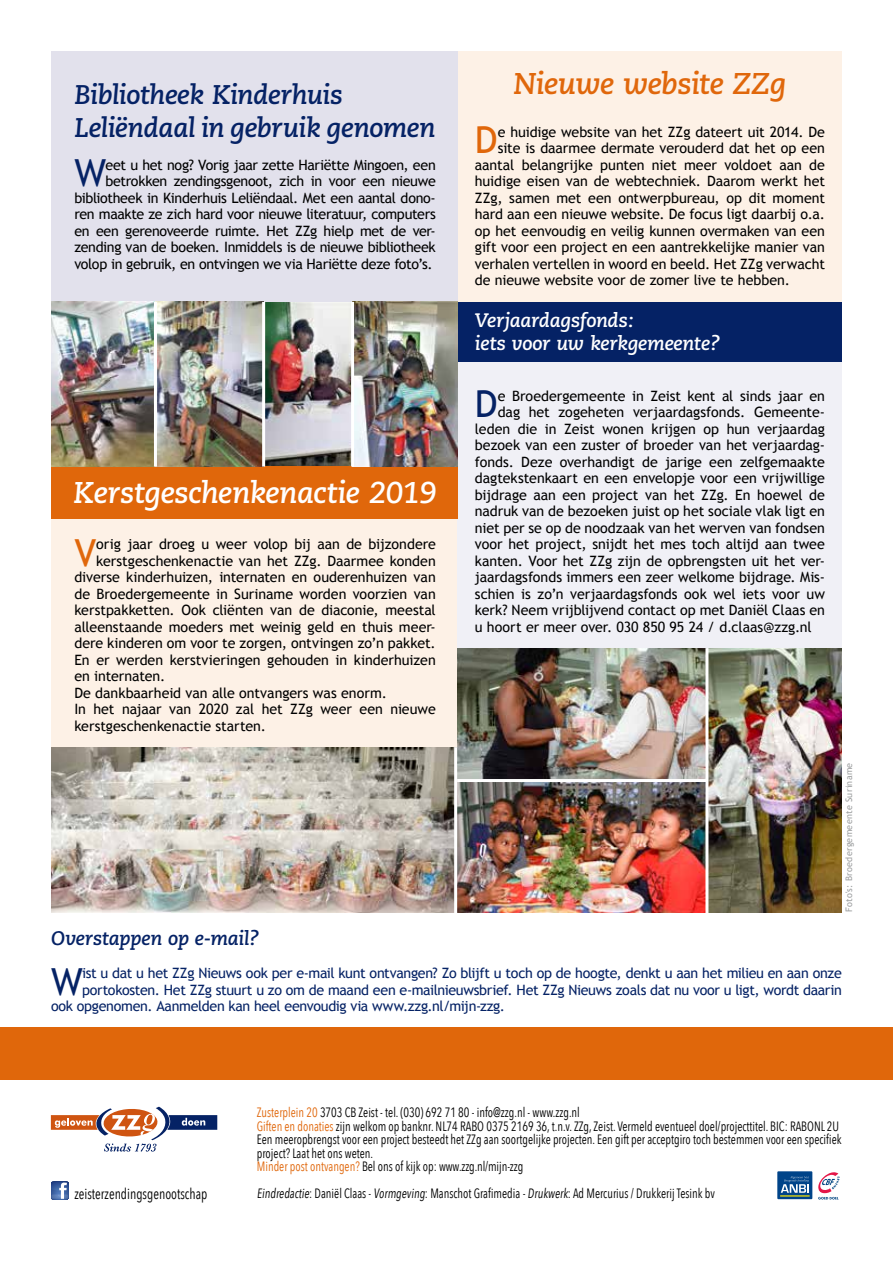
<style>
.page{position:relative;width:893px;height:1263px;background:#fff}
.page>*{position:absolute;margin:0;border:0;box-sizing:border-box;transform-origin:0 0}
.t1{font:37.35px "Trebuchet MS";color:#052265}
.t2{font:37.35px "Trebuchet MS";color:#e0670b}
.t3{font:italic 700 30px "Caecilia";letter-spacing:-.015em;color:#fff}
.t4{font:italic 700 30px "Caecilia";letter-spacing:-.02em;color:#e0670b}
.t5{font:italic 700 27px/33px "Caecilia";letter-spacing:-.02em;color:#052265}
.t6{font:italic 700 19.5px/23.4px "Caecilia";letter-spacing:-.02em;color:#fff}
.t7{font:italic 700 19.5px "Caecilia";letter-spacing:-.015em;color:#052265}
.t8{font:15px "Avenir Next Condensed";color:#000;scale:.89 1}
.t9{font:14.25px "Trebuchet MS";letter-spacing:-.005em;color:#000}
.t10{font:14.25px/16.5px "Trebuchet MS";letter-spacing:-.025em;color:#000;text-align:right}
.t11{font:14.25px "Trebuchet MS";letter-spacing:-.02em;color:#052265}
.t12{font:13.5px/13.5px "Avenir Next Condensed";color:#000;scale:.89 1}
.t13{font:9px "Trebuchet MS";letter-spacing:.035em;color:#9c9e9f}
.s1{color:#e0670b}
</style>
<div class="page">
<div style="left:51px;top:467px;width:406px;height:280px;background:#fdf1e6"></div>
<img style="left:265px;top:302px;width:110px;height:165px">
<div style="left:457px;top:315px;width:385px;height:333px;background:#f0f0f6"></div>
<div style="left:457px;top:302px;width:385px;height:60px;background:#052265"></div>
<div style="left:0;top:1028px;width:893px;height:52px;background:#e0670b"></div>
<svg style="left:51px;top:1107px;width:166px;height:44px"></svg>
<svg style="left:818px;top:1172px;width:21px;height:27px"></svg>
<div style="left:777px;top:1171px;width:35px;height:28px;background:#004489"></div>
<svg style="left:781px;top:1176px;width:28px;height:17px"></svg>
<hr style="left:780px;top:1195px;width:30px;height:1px;background:#ffeb00">
<svg style="left:51px;top:1181px;width:18px;height:18px"></svg>
<div style="left:457px;top:51px;width:385px;height:251px;background:#fdf1e6"></div>
<div style="left:51px;top:51px;width:406px;height:251px;background:#e2e1ec"></div>
<div style="left:51px;top:467px;width:406px;height:52px;background:#e0670b"></div>
<img style="left:51px;top:302px;width:103px;height:164px">
<img style="left:51px;top:747px;width:403px;height:165px">
<img style="left:457px;top:648px;width:385px;height:264px">
<img style="left:157px;top:302px;width:105px;height:165px">
<img style="left:354px;top:302px;width:103px;height:164px">
<hr style="left:351px;top:302px;width:3px;height:165px;background:#fff">
<hr style="left:457px;top:779px;width:250px;height:3px;background:#fff">
<hr style="left:705px;top:648px;width:3px;height:269px;background:#fff">
<h3 class="t5" style="left:74px;top:78px;width:363px">Bibliotheek Kinderhuis<br>Leliëndaal in gebruik genomen</h3>
<h1 class="t1" style="left:74px;top:151px;width:33px">W</h1>
<p class="t10" style="left:74px;top:156px;width:363px">eet u het nog? Vorig jaar zette Hariëtte Mingoen, een betrokken zendingsgenoot, zich in voor een nieuwe bibliotheek in Kinderhuis Leliëndaal. Met een aantal dono&shy;ren maakte ze zich hard voor nieuwe literatuur, computers en een gerenoveerde ruimte. Het ZZg hielp met de ver&shy;zending van de boeken. Inmiddels is de nieuwe bibliotheek volop in gebruik, en ontvingen we via Hariëtte deze foto’s.</p>
<h2 class="t3" style="left:73px;top:475px;width:365px">Kerstgeschenkenactie 2019</h2>
<h1 class="t2" style="left:74px;top:530px;width:23px">V</h1>
<p class="t9" style="left:96px;top:536px;width:341px">orig jaar droeg u weer volop bij aan de bijzondere</p>
<p class="t9" style="left:96px;top:552px;width:341px">kerstgeschenkenactie van het ZZg. Daarmee konden</p>
<p class="t9" style="left:74px;top:569px;width:363px">diverse kinderhuizen, internaten en ouderenhuizen van</p>
<p class="t9" style="left:74px;top:585px;width:363px">de Broedergemeente in Suriname worden voorzien van</p>
<p class="t9" style="left:74px;top:602px;width:363px">kerstpakketten. Ook cliënten van de diaconie, meestal</p>
<p class="t9" style="left:74px;top:618px;width:363px">alleenstaande moeders met weinig geld en thuis meer-</p>
<p class="t9" style="left:74px;top:635px;width:363px">dere kinderen om voor te zorgen, ontvingen zo’n pakket.</p>
<p class="t9" style="left:74px;top:651px;width:363px">En er werden kerstvieringen gehouden in kinderhuizen</p>
<p class="t9" style="left:74px;top:668px;width:92px">en internaten.</p>
<p class="t9" style="left:74px;top:684px;width:314px">De dankbaarheid van alle ontvangers was enorm.</p>
<p class="t9" style="left:74px;top:701px;width:363px">In het najaar van 2020 zal het ZZg weer een nieuwe</p>
<p class="t9" style="left:74px;top:717px;width:193px">kerstgeschenkenactie starten.</p>
<h2 class="t4" style="left:513px;top:66px;width:274px">Nieuwe website ZZg</h2>
<h1 class="t2" style="left:475px;top:118px;width:24px">D</h1>
<p class="t9" style="left:498px;top:123px;width:329px">e huidige website van het ZZg dateert uit 2014. De</p>
<p class="t9" style="left:498px;top:140px;width:329px">site is daarmee dermate verouderd dat het op een</p>
<p class="t9" style="left:475px;top:156px;width:352px">aantal belangrijke punten niet meer voldoet aan de</p>
<p class="t9" style="left:475px;top:173px;width:352px">huidige eisen van de webtechniek. Daarom werkt het</p>
<p class="t9" style="left:475px;top:189px;width:352px">ZZg, samen met een ontwerpbureau, op dit moment</p>
<p class="t9" style="left:475px;top:206px;width:352px">hard aan een nieuwe website. De focus ligt daarbij o.a.</p>
<p class="t9" style="left:475px;top:222px;width:352px">op het eenvoudig en veilig kunnen overmaken van een</p>
<p class="t9" style="left:475px;top:239px;width:352px">gift voor een project en een aantrekkelijke manier van</p>
<p class="t9" style="left:475px;top:255px;width:352px">verhalen vertellen in woord en beeld. Het ZZg verwacht</p>
<p class="t9" style="left:475px;top:272px;width:317px">de nieuwe website voor de zomer live te hebben.</p>
<h3 class="t6" style="left:475px;top:309px;width:247px">Verjaardagsfonds:<br>iets voor uw kerkgemeente?</h3>
<h1 class="t1" style="left:475px;top:382px;width:24px">D</h1>
<p class="t9" style="left:498px;top:387px;width:329px">e Broedergemeente in Zeist kent al sinds jaar en</p>
<p class="t9" style="left:498px;top:404px;width:329px">dag het zogeheten verjaardagsfonds. Gemeente-</p>
<p class="t9" style="left:475px;top:420px;width:352px">leden die in Zeist wonen krijgen op hun verjaardag</p>
<p class="t9" style="left:475px;top:437px;width:352px">bezoek van een zuster of broeder van het verjaardag-</p>
<p class="t9" style="left:475px;top:453px;width:352px">fonds. Deze overhandigt de jarige een zelfgemaakte</p>
<p class="t9" style="left:475px;top:470px;width:352px">dagtekstenkaart en een envelopje voor een vrijwillige</p>
<p class="t9" style="left:475px;top:486px;width:352px">bijdrage aan een project van het ZZg. En hoewel de</p>
<p class="t9" style="left:475px;top:503px;width:352px">nadruk van de bezoeken juist op het sociale vlak ligt en</p>
<p class="t9" style="left:475px;top:519px;width:352px">niet per se op de noodzaak van het werven van fondsen</p>
<p class="t9" style="left:475px;top:536px;width:352px">voor het project, snijdt het mes toch altijd aan twee</p>
<p class="t9" style="left:475px;top:552px;width:352px">kanten. Voor het ZZg zijn de opbrengsten uit het ver-</p>
<p class="t9" style="left:475px;top:569px;width:352px">jaardagsfonds immers een zeer welkome bijdrage. Mis-</p>
<p class="t9" style="left:475px;top:585px;width:352px">schien is zo’n verjaardagsfonds ook wel iets voor uw</p>
<p class="t9" style="left:475px;top:602px;width:352px">kerk? Neem vrijblijvend contact op met Daniël Claas en</p>
<p class="t9" style="left:475px;top:618px;width:338px">u hoort er meer over. 030 850 95 24 / d.claas@zzg.nl</p>
<p class="t13" style="left:844px;top:912px;width:151px;rotate:-90deg">Foto's: Broedergemeente Suriname</p>
<h3 class="t7" style="left:51px;top:927px;width:210px">Overstappen op e-mail?</h3>
<h1 class="t1" style="left:51px;top:959px;width:33px">W</h1>
<p class="t11" style="left:82px;top:965px;width:761px">ist u dat u het ZZg Nieuws ook per e-mail kunt ontvangen? Zo blijft u toch op de hoogte, denkt u aan het milieu en aan onze</p>
<p class="t11" style="left:82px;top:981px;width:761px">portokosten. Het ZZg stuurt u zo om de maand een e-mailnieuwsbrief. Het ZZg Nieuws zoals dat nu voor u ligt, wordt daarin</p>
<p class="t11" style="left:51px;top:998px;width:455px">ook opgenomen. Aanmelden kan heel eenvoudig via www.zzg.nl/mijn-zzg.</p>
<p class="t12" style="left:257px;top:1105px;width:658px"><span class="s1">Zusterplein 20</span> 3703 CB Zeist - tel. (030) 692 71 80 - info@zzg.nl - www.zzg.nl<br><span class="s1">Giften en donaties</span> zijn welkom op banknr. NL74 RABO 0375 2169 36, t.n.v. ZZg, Zeist. Vermeld eventueel doel/projecttitel. BIC: RABONL 2U Een meeropbrengst voor een project besteedt het ZZg aan soortgelijke projecten. Een gift per acceptgiro toch bestemmen voor een specifiek project? Laat het ons weten.<br><span class="s1">Minder post ontvangen?</span> Bel ons of kijk op: www.zzg.nl/mijn-zzg</p>
<p class="t8" style="left:74px;top:1180px;width:151px">zeisterzendingsgenootschap</p>
<p class="t12" style="left:257px;top:1186px;width:516px">Eindredactie: Daniël Claas - Vormgeving: Manschot Grafimedia -Drukwerk: Ad Mercurius / Drukkerij Tesink bv</p>
</div>
